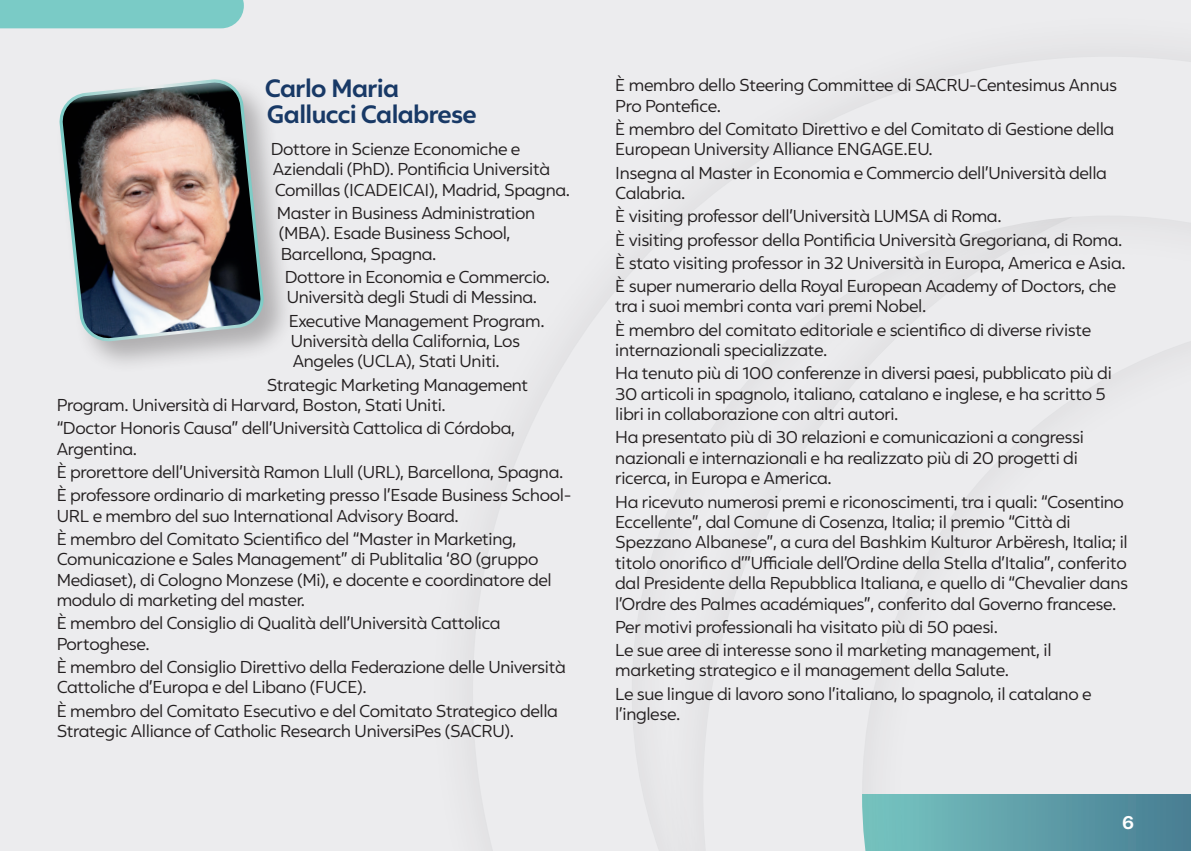
<style>
.page{position:relative;width:1191px;height:851px;background:#fff}
.page>*{position:absolute;margin:0;border:0;box-sizing:border-box;transform-origin:0 0}
.t1{font:700 24px/26px "Rupert";letter-spacing:-.02em;color:#183966}
.t2{font:700 18px "Rupert";color:#fff}
.t3{font:16.4px/20.4px "Rupert";letter-spacing:-.02em;color:#231f20}
</style>
<div class="page">
<div style="left:0;top:0;width:1191px;height:850px;background:#ececee"></div>
<svg style="left:862px;top:217px;width:329px;height:633px"></svg>
<div style="left:0;top:0;width:244px;height:28px;background:#7acbc6"></div>
<div style="left:55px;top:75px;width:241px;height:298px;background:#231f20;opacity:.3"></div>
<img style="left:60px;top:80px;width:203px;height:261px">
<h1 class="t1" style="left:265px;top:73px;width:213px">Carlo Maria<br>Gallucci Calabrese</h1>
<p class="t3" style="left:271px;top:137px;width:301px">Dottore in Scienze Economiche e<br>Aziendali (PhD). Pontificia Università<br>Comillas (ICADEICAI), Madrid, Spagna.</p>
<p class="t3" style="left:277px;top:201px;width:260px">Master in Business Administration (MBA). Esade Business School,<br>Barcellona, Spagna.</p>
<p class="t3" style="left:285px;top:265px;width:267px">Dottore in Economia e Commercio.<br>Università degli Studi di Messina.</p>
<p class="t3" style="left:289px;top:309px;width:257px">Executive Management Program.<br>Università della California, Los<br>Angeles (UCLA), Stati Uniti.</p>
<p class="t3" style="left:57px;top:373px;width:473px;text-indent:210px">Strategic Marketing Management<br>Program. Università di Harvard, Boston, Stati Uniti.</p>
<p class="t3" style="left:57px;top:416px;width:460px">“Doctor Honoris Causa” dell’Università Cattolica di Córdoba,<br>Argentina.</p>
<p class="t3" style="left:57px;top:459px;width:516px;line-height:23.2px">È prorettore dell’Università Ramon Llull (URL), Barcellona, Spagna.<br>È professore ordinario di marketing presso l’Esade Business School-</p>
<p class="t3" style="left:57px;top:502px;width:461px;line-height:23.2px">URL e membro del suo International Advisory Board.<br>È membro del Comitato Scientifico del “Master in Marketing,</p>
<p class="t3" style="left:57px;top:547px;width:496px">Comunicazione e Sales Management” di Publitalia ‘80 (gruppo<br>Mediaset), di Cologno Monzese (Mi), e docente e coordinatore del modulo di marketing del master.</p>
<p class="t3" style="left:57px;top:611px;width:445px">È membro del Consiglio di Qualità dell’Università Cattolica<br>Portoghese.</p>
<p class="t3" style="left:57px;top:655px;width:510px">È membro del Consiglio Direttivo della Federazione delle Università<br>Cattoliche d’Europa e del Libano (FUCE).</p>
<p class="t3" style="left:57px;top:698px;width:503px">È membro del Comitato Esecutivo e del Comitato Strategico della<br>Strategic Alliance of Catholic Research UniversiPes (SACRU).</p>
<p class="t3" style="left:615px;top:74px;width:503px">È membro dello Steering Committee di SACRU-Centesimus Annus<br>Pro Pontefice.</p>
<p class="t3" style="left:615px;top:117px;width:500px">È membro del Comitato Direttivo e del Comitato di Gestione della<br>European University Alliance ENGAGE.EU.</p>
<p class="t3" style="left:615px;top:161px;width:493px">Insegna al Master in Economia e Commercio dell’Università della<br>Calabria.</p>
<p class="t3" style="left:615px;top:203px;width:512px;line-height:23.2px">È visiting professor dell’Università LUMSA di Roma.<br>È visiting professor della Pontificia Università Gregoriana, di Roma.<br>È stato visiting professor in 32 Università in Europa, America e Asia.<br>È super numerario della Royal European Academy of Doctors, che</p>
<p class="t3" style="left:615px;top:293px;width:477px;line-height:23.2px">tra i suoi membri conta vari premi Nobel.<br>È membro del comitato editoriale e scientifico di diverse riviste</p>
<p class="t3" style="left:615px;top:337px;width:498px;line-height:23.2px">internazionali specializzate.<br>Ha tenuto più di 100 conferenze in diversi paesi, pubblicato più di</p>
<p class="t3" style="left:615px;top:382px;width:492px">30 articoli in spagnolo, italiano, catalano e inglese, e ha scritto 5 libri in collaborazione con altri autori.</p>
<p class="t3" style="left:615px;top:426px;width:470px">Ha presentato più di 30 relazioni e comunicazioni a congressi nazionali e internazionali e ha realizzato più di 20 progetti di ricerca, in Europa e America.</p>
<p class="t3" style="left:615px;top:490px;width:514px">Ha ricevuto numerosi premi e riconoscimenti, tra i quali: “Cosentino Eccellente”, dal Comune di Cosenza, Italia; il premio “Città di Spezzano Albanese”, a cura del Bashkim Kulturor Arbëresh, Italia; il titolo onorifico d’”Ufficiale dell’Ordine della Stella d’Italia”, conferito dal Presidente della Repubblica Italiana, e quello di “Chevalier dans l’Ordre des Palmes académiques”, conferito dal Governo francese.</p>
<p class="t3" style="left:615px;top:613px;width:438px;line-height:23.2px">Per motivi professionali ha visitato più di 50 paesi.<br>Le sue aree di interesse sono il marketing management, il</p>
<p class="t3" style="left:615px;top:657px;width:478px;line-height:23.2px">marketing strategico e il management della Salute.<br>Le sue lingue di lavoro sono l’italiano, lo spagnolo, il catalano e</p>
<p class="t3" style="left:615px;top:702px;width:67px">l’inglese.</p>
<p class="t2" style="left:1122px;top:808px;width:14px">6</p>
</div>
